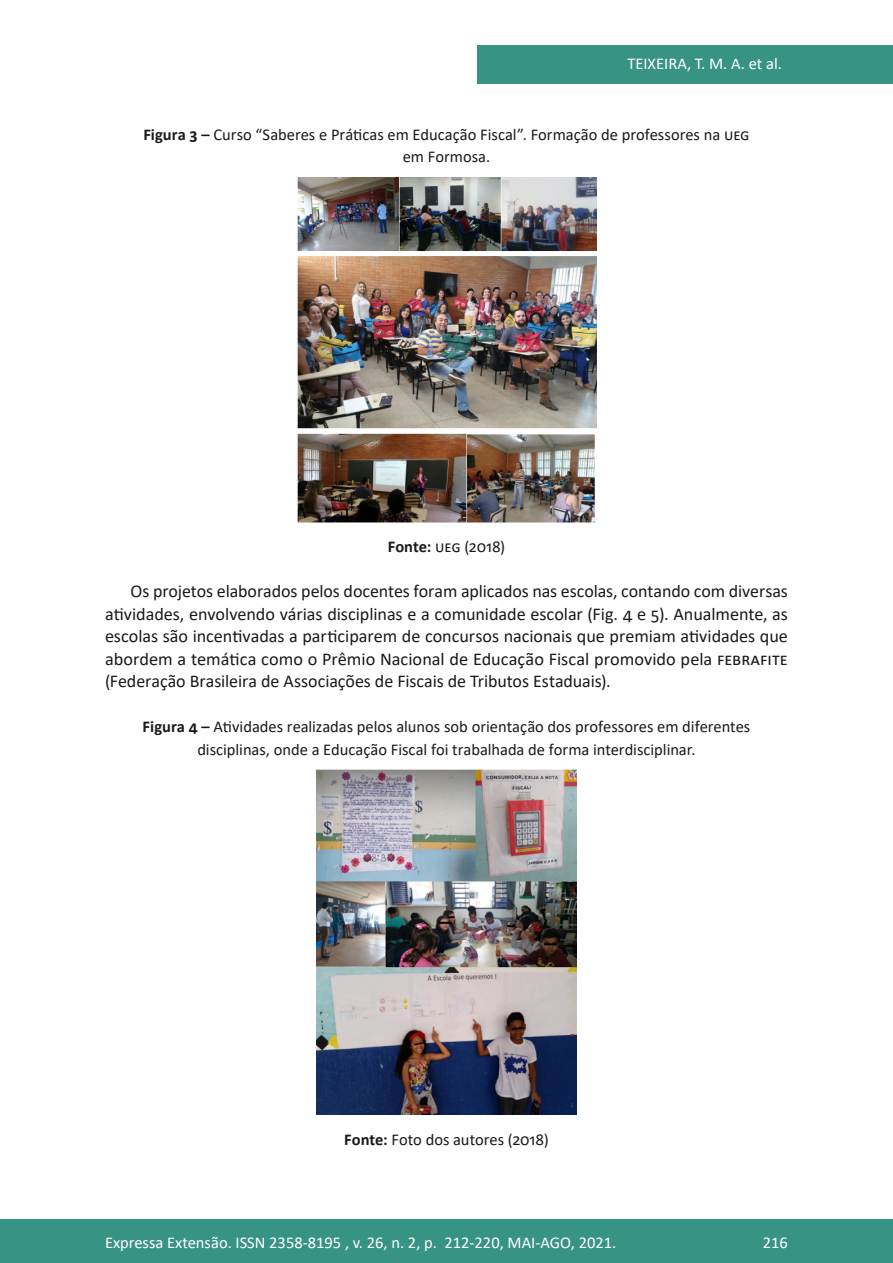
<style>
.page{position:relative;width:893px;height:1263px;background:#fff}
.page>*{position:absolute;margin:0;border:0;box-sizing:border-box;transform-origin:0 0}
.Principal_-_Texto{font:18px/22.5px "Calibri";letter-spacing:-.005em;color:#1a1a1a;text-align:justify}
.Imagens_-_Título{font:16.5px/22.5px "Calibri";color:#1a1a1a;text-align:center}
.t1{font:16.5px "Calibri";color:#fff}
.Imagens_-_Legenda{font:16.5px "Calibri";color:#1a1a1a}
.s1{font-weight:700}
</style>
<div class="page">
<div style="left:477px;top:45px;width:416px;height:39px;background:#379384"></div>
<div style="left:0;top:1219px;width:893px;height:44px;background:#379384"></div>
<img style="left:297px;top:177px;width:299px;height:345px">
<img style="left:316px;top:770px;width:261px;height:345px">
<p class="t1" style="left:627px;top:52px;width:156px">TEIXEIRA, T. M. A. et al.</p>
<p class="Imagens_-_Título" style="left:143px;top:123px;width:608px"><span class="s1">Figura 3 –</span> Curso “Saberes e Práticas em Educação Fiscal”. Formação de professores na UEG em Formosa.</p>
<p class="Imagens_-_Legenda" style="left:388px;top:535px;width:119px"><span class="s1">Fonte:</span> UEG (2018)</p>
<p class="Principal_-_Texto" style="left:105px;top:580px;width:684px;text-indent:26px">Os projetos elaborados pelos docentes foram aplicados nas escolas, contando com diversas atividades, envolvendo várias disciplinas e a comunidade escolar (Fig. 4 e 5). Anualmente, as escolas são incentivadas a participarem de concursos nacionais que premiam atividades que abordem a temática como o Prêmio Nacional de Educação Fiscal promovido pela FEBRAFITE (Federação Brasileira de Associações de Fiscais de Tributos Estaduais).</p>
<p class="Imagens_-_Título" style="left:143px;top:715px;width:609px"><span class="s1">Figura 4 –</span> Atividades realizadas pelos alunos sob orientação dos professores em diferentes disciplinas, onde a Educação Fiscal foi trabalhada de forma interdisciplinar.</p>
<p class="Imagens_-_Legenda" style="left:344px;top:1128px;width:206px"><span class="s1">Fonte:</span> Foto dos autores (2018)</p>
<p class="t1" style="left:105px;top:1230px;width:513px">Expressa Extensão. ISSN 2358-8195 , v. 26, n. 2, p. 212-220, MAI-AGO, 2021.</p>
<p class="t1" style="left:763px;top:1230px;width:27px">216</p>
</div>
